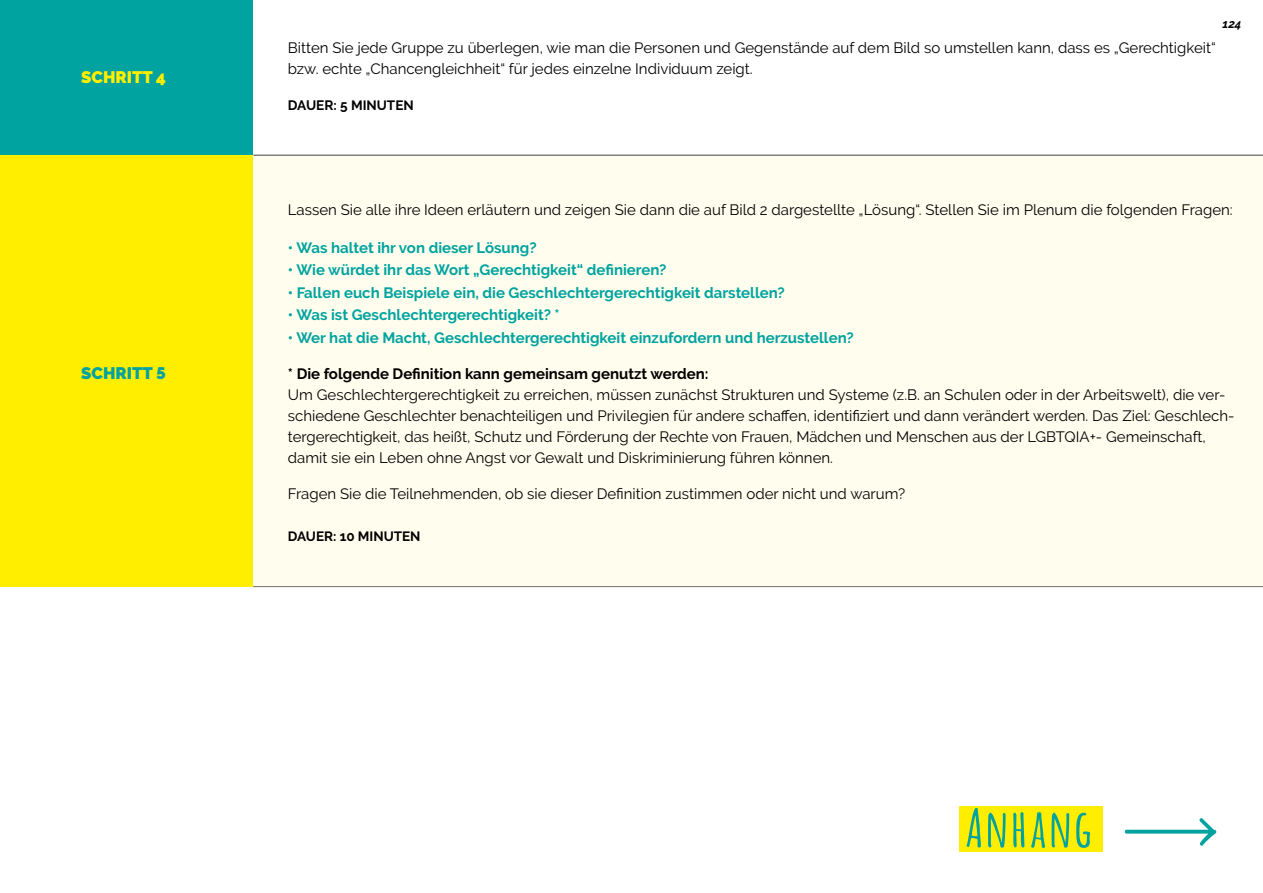
<style>
.page{position:relative;width:1263px;height:893px;background:#fff}
.page>*{position:absolute;margin:0;border:0;box-sizing:border-box;transform-origin:0 0}
.t1{font:700 52.5px "Amatic";letter-spacing:.075em;color:#00a39f}
.t2{font:900 16.65px "Raleway";color:#fe0}
.t3{font:900 16.65px "Raleway";color:#00a39f}
.t4{font:15px/21px "Raleway";color:#000}
.t5{font:700 15px "Raleway";color:#00a39f}
.t6{font:700 15px "Raleway";color:#000}
.t7{font:700 13.65px "Raleway";letter-spacing:-.01em;color:#000}
.t8{font:700 13.5px "Raleway";color:#000}
.t9{font:italic 700 12px "Raleway";color:#000}
.s1{font-size:13.5px}
</style>
<div class="page">
<div style="left:0;top:0;width:254px;height:155px;background:#00a39f"></div>
<div style="left:0;top:155px;width:254px;height:432px;background:#fe0"></div>
<div style="left:254px;top:155px;width:1009px;height:432px;background:#fffdee"></div>
<svg style="left:253px;top:155px;width:1010px;height:1px"></svg>
<svg style="left:253px;top:586px;width:1010px;height:1px"></svg>
<svg style="left:1124px;top:818px;width:93px;height:28px"></svg>
<div style="left:959px;top:807px;width:143px;height:45px;background:#fe0"></div>
<p class="t2" style="left:81px;top:71px;width:86px">SCHRITT 4</p>
<p class="t3" style="left:81px;top:363px;width:86px">SCHRITT 5</p>
<p class="t9" style="left:1222px;top:17px;width:20px">124</p>
<p class="t4" style="left:288px;top:37px;width:929px">Bitten Sie jede Gruppe zu überlegen, wie man die Personen und Gegenstände auf dem Bild so umstellen kann, dass es „Gerechtigkeit“ bzw. echte „Chancengleichheit“ für jedes einzelne Individuum zeigt.</p>
<p class="t7" style="left:288px;top:98px;width:127px">DAUER: 5 <span class="s1">MINUTEN</span></p>
<p class="t4" style="left:288px;top:199px;width:946px">Lassen Sie alle ihre Ideen erläutern und zeigen Sie dann die auf Bild 2 dargestellte „Lösung“. Stellen Sie im Plenum die folgenden Fragen:</p>
<p class="t5" style="left:288px;top:242px;width:250px">• Was haltet ihr von dieser Lösung?</p>
<p class="t5" style="left:288px;top:261px;width:380px">• Wie würdet ihr das Wort „Gerechtigkeit“ definieren?</p>
<p class="t5" style="left:288px;top:287px;width:498px">• Fallen euch Beispiele ein, die Geschlechtergerechtigkeit darstellen?</p>
<p class="t5" style="left:288px;top:309px;width:273px">• Was ist Geschlechtergerechtigkeit? *</p>
<p class="t5" style="left:288px;top:332px;width:567px">• Wer hat die Macht, Geschlechtergerechtigkeit einzufordern und herzustellen?</p>
<p class="t6" style="left:288px;top:365px;width:422px">* Die folgende Definition kann gemeinsam genutzt werden:</p>
<p class="t4" style="left:288px;top:384px;width:948px">Um Geschlechtergerechtigkeit zu erreichen, müssen zunächst Strukturen und Systeme (z.B. an Schulen oder in der Arbeitswelt), die ver&shy;schiedene Geschlechter benachteiligen und Privilegien für andere schaffen, identifiziert und dann verändert werden. Das Ziel: Geschlech&shy;tergerechtigkeit, das heißt, Schutz und Förderung der Rechte von Frauen, Mädchen und Menschen aus der LGBTQIA+- Gemeinschaft, damit sie ein Leben ohne Angst vor Gewalt und Diskriminierung führen können.</p>
<p class="t4" style="left:288px;top:483px;width:619px">Fragen Sie die Teilnehmenden, ob sie dieser Definition zustimmen oder nicht und warum?</p>
<p class="t8" style="left:288px;top:528px;width:134px">DAUER: 10 MINUTEN</p>
<h1 class="t1" style="left:966px;top:799px;width:127px">Anhang</h1>
</div>
